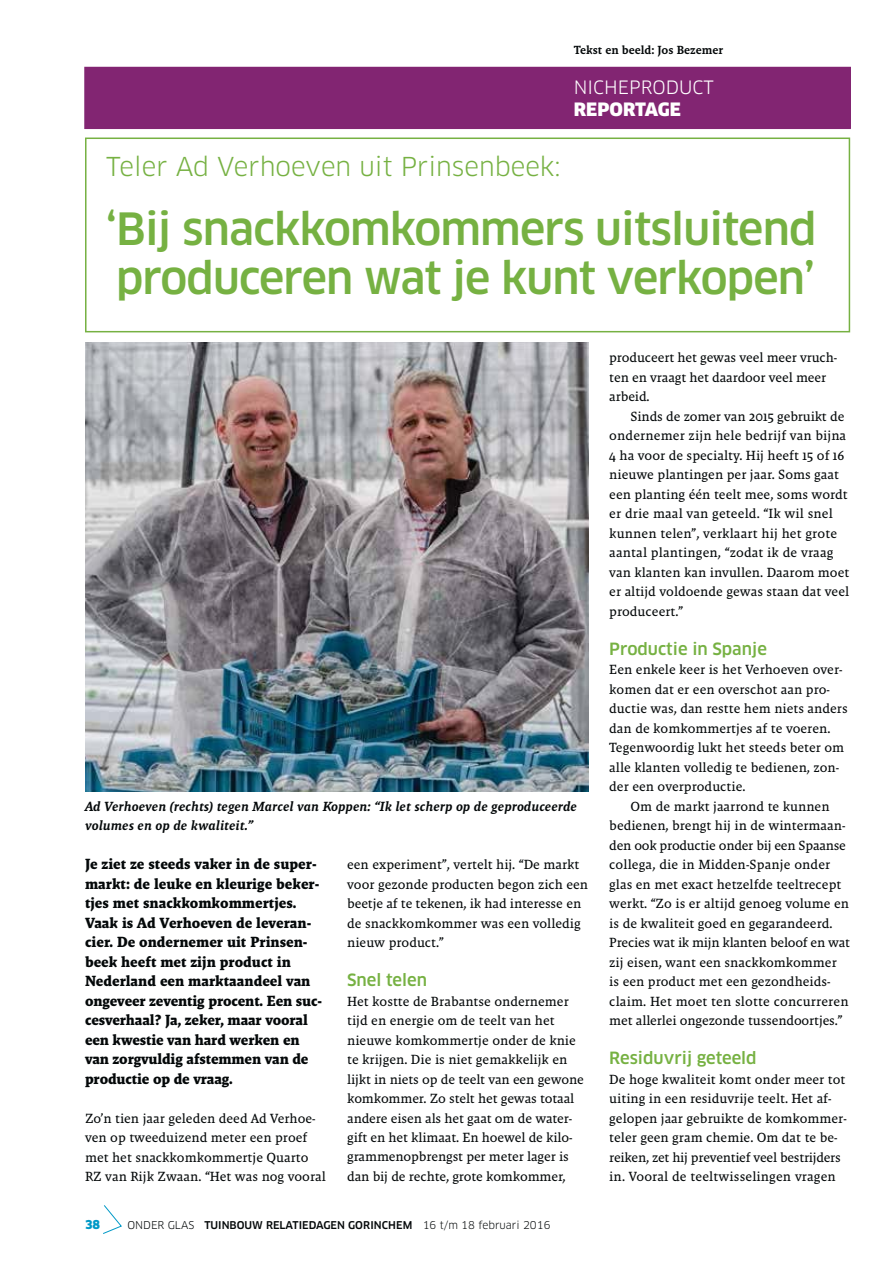
<style>
.page{position:relative;width:893px;height:1263px;background:#fff}
.page>*{position:absolute;margin:0;border:0;box-sizing:border-box;transform-origin:0 0}
.t1{font:500 43.5px/49.5px "Clan OT";letter-spacing:-.02em;color:#76b142}
.t2{font:25.5px "Clan OT";color:#76b142}
.t3{font:18px "Clan OT";color:#fff}
.t4{font:900 18px "Clan OT";color:#fff}
.t5{font:500 16.5px "Clan OT";color:#76b142}
.t6{font:700 15px/19.5px "Malaga";color:#040809}
.t7{font:13.5px/19.5px "Malaga Reg";color:#040809}
.t8{font:italic 13.5px/19.5px "Malaga Med";color:#040809}
.t9{font:12px "Malaga Med";color:#040809}
.t10{font:900 12px "Clan OT";color:#0099c7}
.t11{font:500 10.5px "Clan OT";color:#040809}
.s1{font-weight:400}
</style>
<div class="page">
<div style="left:85px;top:68px;width:765px;height:60px;background:#822572"></div>
<div style="left:84px;top:67px;width:767px;height:62px;border:2px solid #822572"></div>
<img style="left:85px;top:343px;width:503px;height:448px">
<div style="left:85px;top:138px;width:765px;height:194px;border:2px solid #76b142"></div>
<svg style="left:103px;top:1205px;width:19px;height:29px"></svg>
<p class="t9" style="left:574px;top:43px;width:151px">Tekst en beeld: Jos Bezemer</p>
<h3 class="t3" style="left:574px;top:80px;width:141px">NICHEPRODUCT</h3>
<h3 class="t4" style="left:574px;top:99px;width:108px">REPORTAGE</h3>
<h2 class="t2" style="left:106px;top:156px;width:456px">Teler Ad Verhoeven uit Prinsenbeek:</h2>
<h1 class="t1" style="left:106px;top:206px;width:712px">‘ Bij snackkomkommers uitsluitend produceren wat je kunt verkopen’</h1>
<p class="t8" style="left:85px;top:798px;width:493px">Ad Verhoeven (rechts) tegen Marcel van Koppen: “Ik let scherp op de geproduceerde volumes en op de kwaliteit.”</p>
<p class="t6" style="left:85px;top:855px;width:239px">Je ziet ze steeds vaker in de super&shy;markt: de leuke en kleurige beker&shy;tjes met snackkomkommertjes.<br>Vaak is Ad Verhoeven de leveran&shy;cier. De ondernemer uit Prinsen&shy;beek heeft met zijn product in<br>Nederland een marktaandeel van ongeveer zeventig procent. Een suc&shy;cesverhaal? Ja, zeker, maar vooral een kwestie van hard werken en van zorgvuldig afstemmen van de productie op de vraag.</p>
<p class="t7" style="left:85px;top:1110px;width:242px">Zo’n tien jaar geleden deed Ad Verhoe&shy;ven op tweeduizend meter een proef met het snackkomkommertje Quarto RZ van Rijk Zwaan. “Het was nog vooral</p>
<p class="t7" style="left:347px;top:856px;width:242px">een experiment”, vertelt hij. “De markt voor gezonde producten begon zich een beetje af te tekenen, ik had interesse en de snackkomkommer was een volledig nieuw product.”</p>
<p class="t5" style="left:347px;top:973px;width:81px">Snel telen</p>
<p class="t7" style="left:347px;top:993px;width:238px">Het kostte de Brabantse ondernemer tijd en energie om de teelt van het nieuwe komkommertje onder de knie te krijgen. Die is niet gemakkelijk en lijkt in niets op de teelt van een gewone komkommer. Zo stelt het gewas totaal andere eisen als het gaat om de water&shy;gift en het klimaat. En hoewel de kilo&shy;grammenopbrengst per meter lager is dan bij de rechte, grote komkommer,</p>
<p class="t10" style="left:85px;top:1217px;width:17px">38</p>
<p class="t11" style="left:128px;top:1220px;width:424px"><span class="s1">ONDER GLAS</span> TUINBOUW RELATIEDAGEN GORINCHEM <span class="s1">16 t/m 18 februari 2016</span></p>
<p class="t7" style="left:609px;top:349px;width:229px">produceert het gewas veel meer vruch&shy;ten en vraagt het daardoor veel meer arbeid.</p>
<p class="t7" style="left:609px;top:408px;width:241px;text-indent:21px">Sinds de zomer van 2015 gebruikt de ondernemer zijn hele bedrijf van bijna 4 ha voor de specialty. Hij heeft 15 of 16 nieuwe plantingen per jaar. Soms gaat een planting één teelt mee, soms wordt er drie maal van geteeld. “Ik wil snel kunnen telen”, verklaart hij het grote aantal plantingen, “zodat ik de vraag van klanten kan invullen. Daarom moet er altijd voldoende gewas staan dat veel produceert.”</p>
<p class="t5" style="left:609px;top:642px;width:159px">Productie in Spanje</p>
<p class="t7" style="left:609px;top:661px;width:240px">Een enkele keer is het Verhoeven over&shy;komen dat er een overschot aan pro&shy;ductie was, dan restte hem niets anders dan de komkommertjes af te voeren.<br>Tegenwoordig lukt het steeds beter om alle klanten volledig te bedienen, zon&shy;der een overproductie.</p>
<p class="t7" style="left:609px;top:798px;width:242px;text-indent:21px">Om de markt jaarrond te kunnen bedienen, brengt hij in de wintermaan&shy;den ook productie onder bij een Spaanse collega, die in Midden-Spanje onder glas en met exact hetzelfde teeltrecept werkt. “Zo is er altijd genoeg volume en is de kwaliteit goed en gegarandeerd.<br>Precies wat ik mijn klanten beloof en wat zij eisen, want een snackkomkommer<br>is een product met een gezondheids&shy;claim. Het moet ten slotte concurreren met allerlei ongezonde tussendoortjes.”</p>
<p class="t5" style="left:609px;top:1051px;width:149px">Residuvrij geteeld</p>
<p class="t7" style="left:609px;top:1071px;width:239px">De hoge kwaliteit komt onder meer tot uiting in een residuvrije teelt. Het af&shy;gelopen jaar gebruikte de komkommer&shy;teler geen gram chemie. Om dat te be&shy;reiken, zet hij preventief veel bestrijders in. Vooral de teeltwisselingen vragen</p>
</div>
